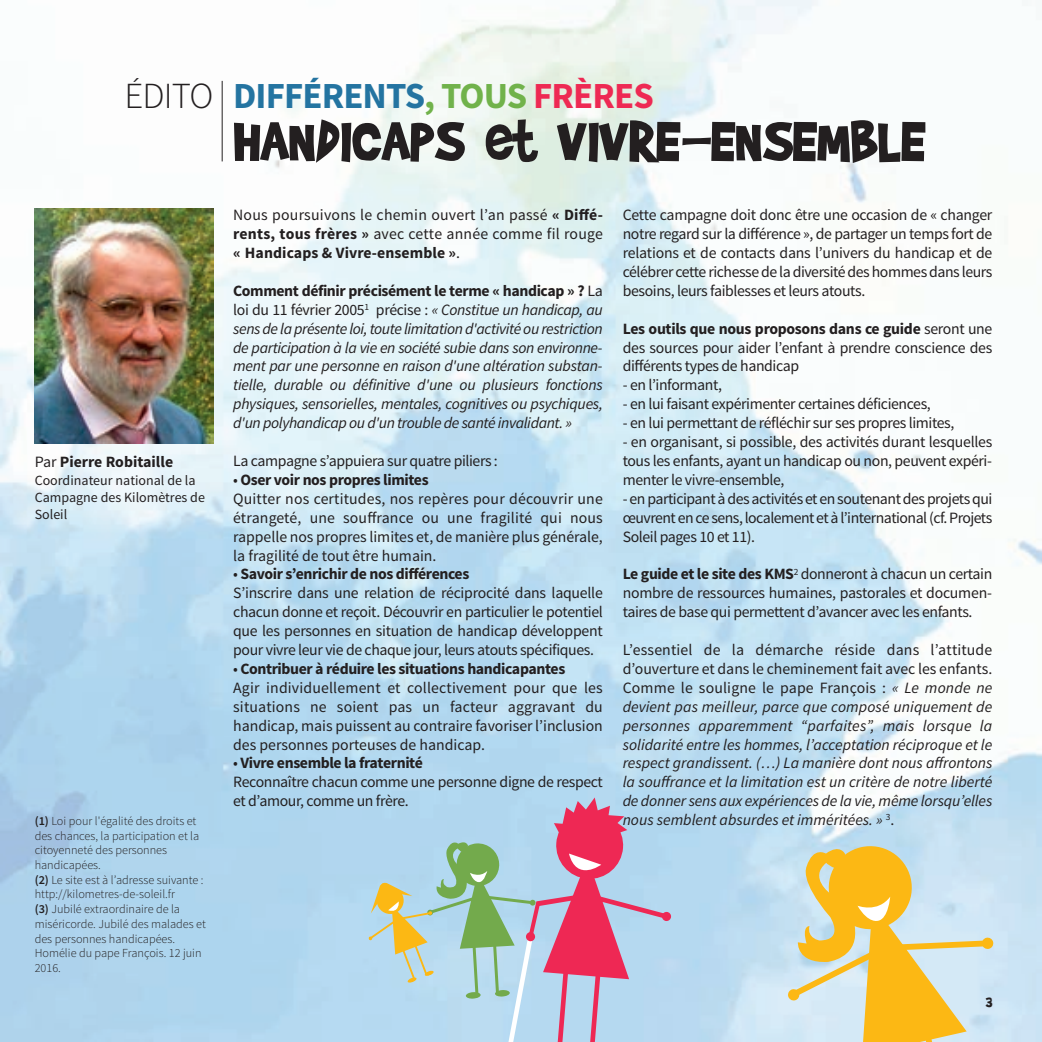
<style>
.page{position:relative;width:1042px;height:1042px;background:#fff}
.page>*{position:absolute;margin:0;border:0;box-sizing:border-box;transform-origin:0 0}
.t1{font:66.5px "Brady Bunch Remastered";color:#231f20}
.t2{font:700 36.75px "Source Sans Pro";letter-spacing:-.025em;color:#2474a1}
.t3{font:300 36.75px "Source Sans Pro";letter-spacing:-.025em;color:#231f20}
.t4{font:15.75px/18.9px "Source Sans Pro";letter-spacing:-.025em;color:#231f20;text-align:justify}
.t5{font:italic 15.75px/18.9px "Source Sans Pro";letter-spacing:-.015em;color:#231f20;text-align:justify}
.t6{font:15.75px/18.9px "Source Sans Pro";color:#231f20}
.t7{font:700 15.75px "Source Sans Pro";color:#231f20}
.t8{font:15.75px "Brady Bunch Remastered";color:#231f20}
.t9{font:14px/16.8px "Source Sans Pro";color:#231f20}
.t10{font:300 12.25px/14.7px "Source Sans Pro";color:#231f20}
.s1{font-weight:400}
.s2{font-weight:600}
.s3{color:#71b24b}
.s4{color:#ee2953}
.s5{font-weight:700}
.s6{font-weight:700;font-style:normal}
.s7{font-style:normal}
</style>
<div class="page">
<img style="left:0;top:0;width:1042px;height:1042px">
<img style="left:35px;top:208px;width:178px;height:235px">
<hr style="left:222px;top:81px;width:1px;height:80px;background:#231f20">
<svg style="left:1032px;top:893px;width:10px;height:50px"></svg>
<svg style="left:728px;top:999px;width:2px;height:13px"></svg>
<svg style="left:787px;top:842px;width:207px;height:200px;background:#e0d49e"></svg>
<svg style="left:368px;top:797px;width:305px;height:245px;background:#babecb"></svg>
<h2 class="t3" style="left:125px;top:74px;width:90px">ÉDITO</h2>
<p class="t7" style="left:35px;top:452px;width:140px"><span class="s1">Par</span> Pierre Robitaille</p>
<p class="t9" style="left:35px;top:472px;width:172px">Coordinateur national de la<br>Campagne des Kilomètres de<br>Soleil</p>
<p class="t10" style="left:35px;top:813px;width:173px"><span class="s2">(1)</span> Loi pour l'égalité des droits et des chances, la participation et la citoyenneté des personnes handicapées.<br><span class="s2">(2)</span> Le site est à l’adresse suivante : http://kilometres-de-soleil.fr<br><span class="s2">(3)</span> Jubilé extraordinaire de la miséricorde. Jubilé des malades et des personnes handicapées.<br>Homélie du pape François. 12 juin<br>2016.</p>
<h2 class="t2" style="left:233px;top:72px;width:422px">DIFFÉRENTS<span class="s3">, TOUS</span> <span class="s4">FRÈRES</span></h2>
<h1 class="t1" style="left:233px;top:99px;width:695px">HANDICAPS et VIVRE-ENSEMBLE</h1>
<p class="t4" style="left:233px;top:206px;width:371px">Nous poursuivons le chemin ouvert l’an passé <span class="s5">« Diffé&shy;rents, tous frères »</span> avec cette année comme fil rouge <span class="s5">« Handicaps &amp; Vivre-ensemble »</span>.</p>
<p class="t5" style="left:233px;top:281px;width:371px"><span class="s6">Comment définir précisément le terme « handicap » ?</span> <span class="s7">La loi du 11 février 2005</span><sup>1</sup> <span class="s7">précise :</span> « Constitue un handicap, au sens de la présente loi, toute limitation d'activité ou restriction de participation à la vie en société subie dans son environne&shy;ment par une personne en raison d'une altération substan&shy;tielle, durable ou définitive d'une ou plusieurs fonctions physiques, sensorielles, mentales, cognitives ou psychiques, d'un polyhandicap ou d'un trouble de santé invalidant. »</p>
<p class="t4" style="left:233px;top:451px;width:266px">La campagne s’appuiera sur quatre piliers :</p>
<p class="t6" style="left:233px;top:470px;width:371px">• <span class="s5">Oser voir nos propres limites<br></span>Quitter nos certitudes, nos repères pour découvrir une étrangeté, une souffrance ou une fragilité qui nous rappelle nos propres limites et, de manière plus générale, la fragilité de tout être humain.</p>
<p class="t4" style="left:233px;top:565px;width:371px;text-align:left">• <span class="s5">Savoir s’enrichir de nos différences<br></span>S’inscrire dans une relation de réciprocité dans laquelle chacun donne et reçoit. Découvrir en particulier le potentiel que les personnes en situation de handicap développent pour vivre leur vie de chaque jour, leurs atouts spécifiques.</p>
<p class="t6" style="left:233px;top:659px;width:371px">• <span class="s5">Contribuer à réduire les situations handicapantes<br></span>Agir individuellement et collectivement pour que les situations ne soient pas un facteur aggravant du handicap, mais puissent au contraire favoriser l’inclusion des personnes porteuses de handicap.</p>
<p class="t4" style="left:233px;top:754px;width:371px;text-align:left">• <span class="s5">Vivre ensemble la fraternité<br></span>Reconnaître chacun comme une personne digne de respect et d’amour, comme un frère.</p>
<p class="t4" style="left:623px;top:206px;width:371px">Cette campagne doit donc être une occasion de « changer notre regard sur la différence », de partager un temps fort de relations et de contacts dans l’univers du handicap et de célébrer cette richesse de la diversité des hommes dans leurs besoins, leurs faiblesses et leurs atouts.</p>
<p class="t4" style="left:623px;top:319px;width:371px"><span class="s5">Les outils que nous proposons dans ce guide</span> seront une des sources pour aider l’enfant à prendre conscience des différents types de handicap</p>
<p class="t4" style="left:623px;top:376px;width:101px">- en l’informant,</p>
<p class="t4" style="left:623px;top:395px;width:309px">- en lui faisant expérimenter certaines déficiences,</p>
<p class="t4" style="left:623px;top:414px;width:333px">- en lui permettant de réfléchir sur ses propres limites,</p>
<p class="t4" style="left:623px;top:433px;width:371px">- en organisant, si possible, des activités durant lesquelles tous les enfants, ayant un handicap ou non, peuvent expéri&shy;menter le vivre-ensemble,</p>
<p class="t4" style="left:623px;top:489px;width:371px">- en participant à des activités et en soutenant des projets qui œuvrent en ce sens, localement et à l’international (cf. Projets Soleil pages 10 et 11).</p>
<p class="t4" style="left:623px;top:565px;width:371px"><span class="s5">Le guide et le site des KMS</span><sup>2</sup> donneront à chacun un certain nombre de ressources humaines, pastorales et documen&shy;taires de base qui permettent d’avancer avec les enfants.</p>
<p class="t5" style="left:623px;top:640px;width:371px"><span class="s7">L’essentiel de la démarche réside dans l’attitude d’ouverture et dans le cheminement fait avec les enfants.<br>Comme le souligne le pape François :</span> « Le monde ne devient pas meilleur, parce que composé uniquement de personnes apparemment “parfaites”, mais lorsque la solidarité entre les hommes, l’acceptation réciproque et le respect grandissent. (…) La manière dont nous affrontons la souffrance et la limitation est un critère de notre liberté de donner sens aux expériences de la vie, même lorsqu’elles nous semblent absurdes et imméritées. » <sup>3</sup><span class="s7">.</span></p>
<p class="t8" style="left:986px;top:992px;width:8px">3</p>
</div>
